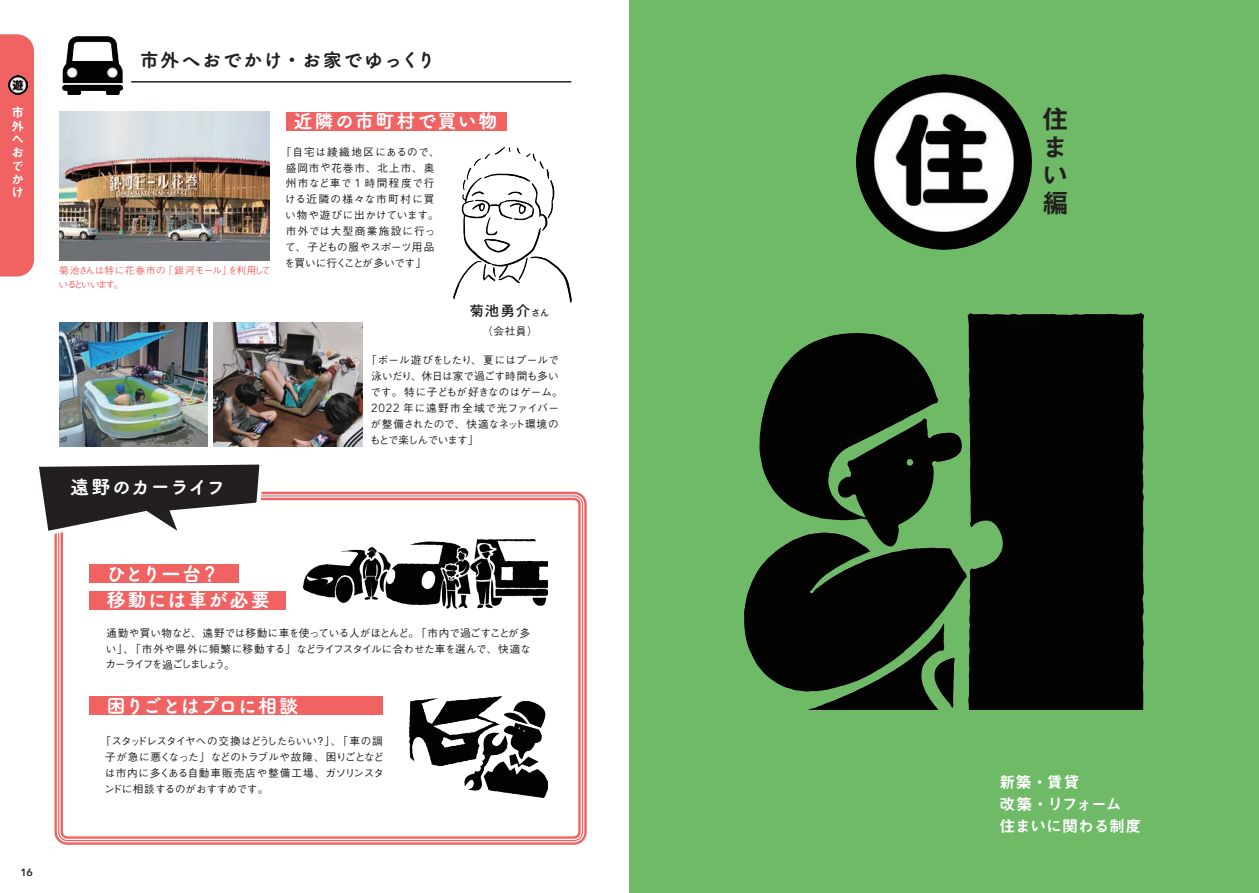
<style>
.page{position:relative;width:1259px;height:893px;background:#fff}
.page>*{position:absolute;margin:0;border:0;box-sizing:border-box;transform-origin:0 0}
.t1{font:26.55px "Midashi Go Pro MB31";color:#231f20}
.t2{font:26.25px/27.9px "Midashi Go Pro MB31";color:#231f20}
.t3{font:19.2px "Tsuku A Rd Gothic Std E";letter-spacing:.075em;color:#231f20}
.t4{font:19.2px/26.1px "Tsuku A Rd Gothic Std E";letter-spacing:.075em;color:#fff}
.t5{font:19.2px "Tsuku A Rd Gothic Std E";letter-spacing:.08em;color:#fff}
.t6{font:19.2px "Tsuku A Rd Gothic Std E";color:#fff}
.t7{font:19.2px "Tsuku A Rd Gothic Std E";letter-spacing:.005em;color:#fff}
.t8{font:15.9px "Midashi Go Pro MB31";color:#fff}
.t9{font:15.75px/22.4px "Midashi Go Pro MB31";letter-spacing:-.045em;color:#fff}
.t10{font:500 13.8px "Gothic MB101 Pro";color:#231f20}
.t11{font:12.75px/13.4px "Midashi Go Pro MB31";color:#fff}
.t12{font:12.6px/13.4px "Midashi Go Pro MB31";color:#fff;text-align:justify}
.t13{font:500 10.65px "Gothic BBB Pro";letter-spacing:.1em;color:#231f20}
.t14{font:500 10.65px/15.9px "Gothic BBB Pro";letter-spacing:.14em;color:#231f20;text-align:center}
.t15{font:500 10.65px "Gothic BBB Pro";letter-spacing:.13em;color:#231f20}
.t16{font:500 10.5px/15.9px "Gothic BBB Pro";letter-spacing:-.065em;color:#231f20}
.t17{font:500 10.5px/15.9px "Gothic BBB Pro";letter-spacing:-.09em;color:#231f20;text-align:center}
.t18{font:500 10.5px "Gothic BBB Pro";color:#231f20}
.t19{font:500 10.5px/15.9px "Gothic BBB Pro";letter-spacing:-.035em;color:#231f20}
.t20{font:500 10.5px "Gothic BBB Pro";letter-spacing:-.01em;color:#231f20}
.t21{font:500 10.5px "Gothic BBB Pro";letter-spacing:-.03em;color:#231f20}
.t22{font:600 10.5px "Avenir Next";color:#231f20}
.t23{font:500 9.6px "Gothic BBB Pro";letter-spacing:.115em;color:#f16363}
.t24{font:500 9.45px "Gothic BBB Pro";letter-spacing:-.18em;color:#f16363}
.s1{font-size:9.45px}
.s2{font-size:9.6px}
.s3{font-size:10.5px}
.s4{font-family:"Avenir";font-weight:400;font-size:11.7px}
.s5{font-size:10.65px}
.s6{font-size:8.55px}
.s7{font-size:15.9px}
</style>
<div class="page">
<div style="left:286px;top:112px;width:220px;height:18px;background:#f16363"></div>
<hr style="left:131px;top:81px;width:440px;height:2px;background:#231f20">
<div style="left:629px;top:0;width:630px;height:893px;background:#6eba66"></div>
<img style="left:857px;top:75px;width:174px;height:174px">
<div style="left:0;top:34px;width:34px;height:242px;background:#f16363"></div>
<img style="left:8px;top:76px;width:19px;height:19px">
<img style="left:214px;top:322px;width:148px;height:124px">
<img style="left:59px;top:322px;width:148px;height:124px">
<div style="left:89px;top:564px;width:150px;height:19px;background:#f16363"></div>
<div style="left:89px;top:591px;width:197px;height:19px;background:#f16363"></div>
<div style="left:89px;top:696px;width:294px;height:19px;background:#f16363"></div>
<img style="left:63px;top:36px;width:59px;height:59px">
<img style="left:744px;top:313px;width:399px;height:396px">
<div style="left:54px;top:492px;width:533px;height:353px;border:2px solid #f16363;border-radius:12px"></div>
<div style="left:61px;top:498px;width:519px;height:341px;border:2px solid #f16363;border-radius:5px"></div>
<svg style="left:39px;top:464px;width:227px;height:83px"></svg>
<img style="left:304px;top:539px;width:243px;height:69px">
<img style="left:410px;top:696px;width:137px;height:101px">
<img style="left:454px;top:147px;width:117px;height:155px">
<img style="left:59px;top:112px;width:211px;height:148px">
<p class="t11" style="left:11px;top:104px;width:14px">市外</p>
<p class="t12" style="left:12px;top:131px;width:13px">へおでかけ</p>
<h3 class="t3" style="left:140px;top:45px;width:297px">市外へおでかけ・お家でゆっくり</h3>
<p class="t23" style="left:59px;top:263px;width:213px">菊池<span class="s1">さんは</span>特<span class="s1">に</span>花巻市<span class="s1">の</span>「銀河<span class="s1">モール</span>」<span class="s1">を</span>利用<span class="s1">して</span></p>
<p class="t24" style="left:59px;top:277px;width:66px">いるといいます<span class="s2">。</span></p>
<h3 class="t7" style="left:70px;top:472px;width:157px">遠野のカーライフ</h3>
<h3 class="t5" style="left:293px;top:106px;width:205px">近隣の市町村で買い物</h3>
<p class="t14" style="left:281px;top:142px;width:160px">「自宅<span class="s3">は</span>綾織地区<span class="s3">にあるので</span>、盛岡市<span class="s3">や</span>花巻市、北上市、奥州市<span class="s3">など</span>車<span class="s3">で</span> <span class="s4">1</span> 時間程度<span class="s3">で</span>行<span class="s3">ける</span>近隣<span class="s3">の</span>様々<span class="s3">な</span>市町村<span class="s3">に</span>買</p>
<p class="t18" style="left:285px;top:207px;width:155px">い<span class="s5">物</span>や<span class="s5">遊</span>びに<span class="s5">出</span>かけています<span class="s5">。</span></p>
<p class="t15" style="left:286px;top:223px;width:151px">市外<span class="s3">では</span>大型商業施設<span class="s3">に</span>行<span class="s3">っ</span></p>
<p class="t19" style="left:284px;top:238px;width:151px">て<span class="s5">、子</span>どもの<span class="s5">服</span>やスポーツ<span class="s5">用品</span>を<span class="s5">買</span>いに<span class="s5">行</span>くことが<span class="s5">多</span>いです<span class="s5">」</span></p>
<h3 class="t10" style="left:470px;top:300px;width:81px">菊池勇介<span class="s6">さん</span></h3>
<p class="t13" style="left:482px;top:323px;width:57px">（会社員）</p>
<p class="t18" style="left:366px;top:352px;width:194px"><span class="s5">「</span>ボール<span class="s5">遊</span>びをしたり<span class="s5">、夏</span>にはプールで</p>
<p class="t13" style="left:371px;top:368px;width:189px">泳<span class="s3">いだり</span>、休日<span class="s3">は</span>家<span class="s3">で</span>過<span class="s3">ごす</span>時間<span class="s3">も</span>多<span class="s3">い</span></p>
<p class="t20" style="left:370px;top:384px;width:194px">です<span class="s5">。特</span>に<span class="s5">子</span>どもが<span class="s5">好</span>きなのはゲーム<span class="s5">。</span></p>
<p class="t13" style="left:371px;top:400px;width:189px"><span class="s4">2022</span> 年<span class="s3">に</span>遠野市全域<span class="s3">で</span>光<span class="s3">ファイバー</span></p>
<p class="t16" style="left:370px;top:415px;width:190px">が<span class="s5">整備</span>されたので<span class="s5">、快適</span>なネット<span class="s5">環境</span>のもとで<span class="s5">楽</span>しんでいます<span class="s5">」</span></p>
<h3 class="t4" style="left:106px;top:560px;width:165px">ひとり一台？<br>移動には車が必要</h3>
<p class="t16" style="left:105px;top:623px;width:427px;text-align:justify"><span class="s5">通勤</span>や<span class="s5">買</span>い<span class="s5">物</span>など<span class="s5">、遠野</span>では<span class="s5">移動</span>に<span class="s5">車</span>を<span class="s5">使</span>っている<span class="s5">人</span>がほとんど<span class="s5">。「市内</span>で<span class="s5">過</span>ごすことが<span class="s5">多</span>い<span class="s5">」、「市外</span>や<span class="s5">県外</span>に<span class="s5">頻繁</span>に<span class="s5">移動</span>する<span class="s5">」</span>などライフスタイルに<span class="s5">合</span>わせた<span class="s5">車</span>を<span class="s5">選</span>んで<span class="s5">、快適</span>なカーライフを<span class="s5">過</span>ごしましょう<span class="s5">。</span></p>
<h3 class="t6" style="left:106px;top:691px;width:193px">困りごとはプロに相談</h3>
<p class="t17" style="left:100px;top:732px;width:285px"><span class="s5">「</span>スタッドレスタイヤへの<span class="s5">交換</span>はどうしたらいい<span class="s5">？」、「車</span>の<span class="s5">調子</span>が<span class="s5">急</span>に<span class="s5">悪</span>くなった<span class="s5">」</span>などのトラブルや<span class="s5">故障、困</span>りごとなど</p>
<p class="t13" style="left:105px;top:764px;width:281px"><span class="s3">は</span>市内<span class="s3">に</span>多<span class="s3">くある</span>自動車販売店<span class="s3">や</span>整備工場、<span class="s3">ガソリンスタ</span></p>
<p class="t21" style="left:104px;top:780px;width:166px">ンドに<span class="s5">相談</span>するのがおすすめです<span class="s5">。</span></p>
<p class="t22" style="left:21px;top:863px;width:14px">16</p>
<h1 class="t1" style="left:1042px;top:98px;width:26px">住</h1>
<h2 class="t2" style="left:1042px;top:130px;width:26px">まい</h2>
<h1 class="t1" style="left:1042px;top:182px;width:26px">編</h1>
<h3 class="t8" style="left:999px;top:769px;width:81px">新築・賃貸</h3>
<h3 class="t9" style="left:999px;top:791px;width:144px"><span class="s7">改築・</span>リフォーム<br><span class="s7">住</span>まいに<span class="s7">関</span>わる<span class="s7">制度</span></h3>
</div>
